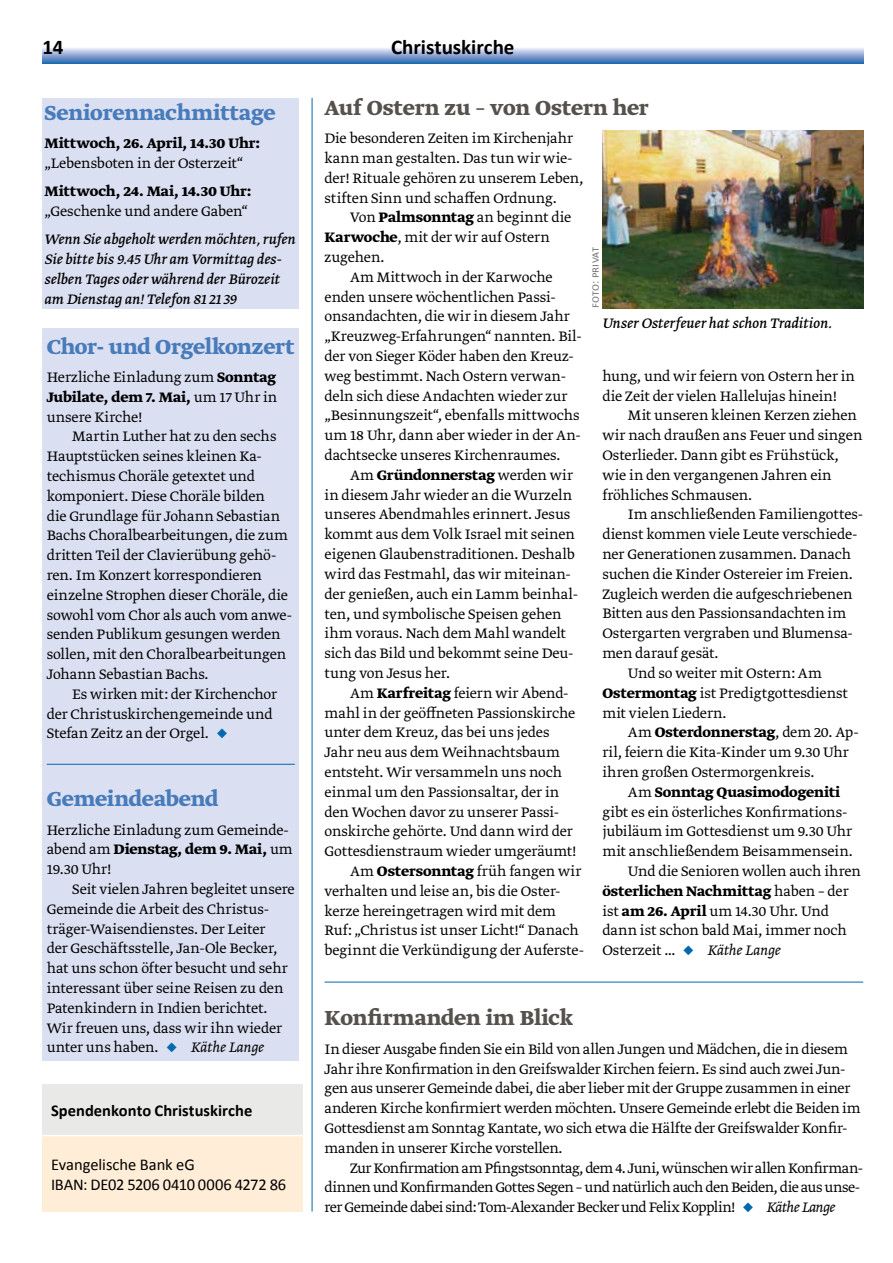
<style>
.page{position:relative;width:893px;height:1263px;background:#fff}
.page>*{position:absolute;margin:0;border:0;box-sizing:border-box;transform-origin:0 0}
.t1{font:700 24px "Greta Text Std";letter-spacing:-.005em;color:#477bba}
.t2{font:700 24px "Greta Text Std";letter-spacing:-.005em;color:#55524e}
.t3{font:700 21px "Calibri";color:#000}
.t4{font:16.5px/19.8px "Calibri";letter-spacing:-.005em;color:#000}
.t5{font:700 16.5px "Calibri";color:#000}
.t6{font:300 16.2px/19.8px "Greta Text Std";letter-spacing:-.005em;color:#000}
.t7{font:300 16.2px/19.8px "Greta Text Std";letter-spacing:-.03em;color:#000}
.t8{font:italic 16.2px/19.8px "Greta Text Std";color:#000}
.t9{font:700 16.2px "Greta Text Std";letter-spacing:-.01em;color:#000}
.t10{font:12px "Calibri";letter-spacing:.01em;color:#7f7c7a}
.s1{font-weight:700}
.s2{color:#0068ae}
.s3{font-style:italic}
.s4{font-weight:300}
</style>
<div class="page">
<svg style="left:43px;top:48px;width:820px;height:16px;background:#85a4d1"></svg>
<div style="left:43px;top:98px;width:256px;height:210px;background:#dadff1"></div>
<div style="left:43px;top:328px;width:256px;height:733px;background:#dadff1"></div>
<hr style="left:312px;top:98px;width:1px;height:1113px;background:#0068ae">
<div style="left:43px;top:1084px;width:260px;height:51px;background:#e9e9e8"></div>
<div style="left:43px;top:1135px;width:260px;height:77px;background:#ffedd7"></div>
<hr style="left:43px;top:1135px;width:260px;height:1px;background:#fff">
<img style="left:602px;top:130px;width:261px;height:178px">
<hr style="left:325px;top:982px;width:538px;height:1px;background:#0068ae">
<hr style="left:47px;top:764px;width:248px;height:1px;background:#0068ae">
<p class="t3" style="left:43px;top:34px;width:23px">14</p>
<p class="t3" style="left:391px;top:34px;width:125px">Christuskirche</p>
<h1 class="t1" style="left:45px;top:98px;width:232px">Seniorennachmittage</h1>
<p class="t9" style="left:45px;top:134px;width:217px">Mittwoch, 26. April, 14.30 Uhr:</p>
<p class="t6" style="left:45px;top:154px;width:200px">„Lebensboten in der Osterzeit“</p>
<p class="t9" style="left:45px;top:182px;width:208px">Mittwoch, 24. Mai, 14.30 Uhr:</p>
<p class="t6" style="left:45px;top:202px;width:205px">„Geschenke und andere Gaben“</p>
<p class="t8" style="left:45px;top:230px;width:253px">Wenn Sie abgeholt werden möchten, rufen Sie bitte bis 9.45 Uhr am Vormittag des&shy;selben Tages oder während der Bürozeit am Dienstag an! Telefon 81 21 39</p>
<h1 class="t1" style="left:47px;top:332px;width:250px">Chor- und Orgelkonzert</h1>
<p class="t6" style="left:47px;top:368px;width:232px;text-align:justify">Herzliche Einladung zum <span class="s1">Sonntag Jubilate, dem 7. Mai,</span> um 17 Uhr in unsere Kirche!</p>
<p class="t6" style="left:47px;top:427px;width:247px;text-indent:26px">Martin Luther hat zu den sechs Hauptstücken seines kleinen Ka&shy;techismus Choräle getextet und komponiert. Diese Choräle bilden<br>die Grundlage für Johann Sebastian Bachs Choralbearbeitungen, die zum dritten Teil der Clavierübung gehö&shy;ren. Im Konzert korrespondieren einzelne Strophen dieser Choräle, die sowohl vom Chor als auch vom anwe&shy;senden Publikum gesungen werden sollen, mit den Choralbearbeitungen Johann Sebastian Bachs.</p>
<p class="t6" style="left:47px;top:685px;width:232px;text-indent:26px">Es wirken mit: der Kirchenchor der Christuskirchengemeinde und<br>Stefan Zeitz an der Orgel. <span class="s2">◆</span></p>
<h1 class="t1" style="left:47px;top:785px;width:173px">Gemeindeabend</h1>
<p class="t6" style="left:47px;top:821px;width:247px">Herzliche Einladung zum Gemeinde&shy;abend am <span class="s1">Dienstag, dem 9. Mai,</span> um<br>19.30 Uhr!</p>
<p class="t6" style="left:47px;top:880px;width:250px;text-indent:26px">Seit vielen Jahren begleitet unsere Gemeinde die Arbeit des Christus&shy;träger-Waisendienstes. Der Leiter<br>der Geschäftsstelle, Jan-Ole Becker, hat uns schon öfter besucht und sehr interessant über seine Reisen zu den Patenkindern in Indien berichtet.<br>Wir freuen uns, dass wir ihn wieder unter uns haben. <span class="s2">◆</span> <span class="s3">Käthe Lange</span></p>
<p class="t5" style="left:51px;top:1100px;width:203px">Spendenkonto Christuskirche</p>
<p class="t4" style="left:51px;top:1154px;width:237px">Evangelische Bank eG<br>IBAN: DE02 5206 0410 0006 4272 86</p>
<h1 class="t2" style="left:325px;top:94px;width:326px">Auf Ostern zu – von Ostern her</h1>
<p class="t6" style="left:325px;top:129px;width:260px">Die besonderen Zeiten im Kirchenjahr kann man gestalten. Das tun wir wie&shy;der! Rituale gehören zu unserem Leben, stiften Sinn und schaffen Ordnung.</p>
<p class="t6" style="left:325px;top:209px;width:248px;text-indent:26px">Von <span class="s1">Palmsonntag</span> an beginnt die<br><span class="s1">Karwoche</span>, mit der wir auf Ostern zugehen.</p>
<p class="t6" style="left:325px;top:268px;width:259px;text-indent:26px">Am Mittwoch in der Karwoche enden unsere wöchentlichen Passi&shy;onsandachten, die wir in diesem Jahr „Kreuzweg-Erfahrungen“ nannten. Bil&shy;der von Sieger Köder haben den Kreuz&shy;weg bestimmt. Nach Ostern verwan&shy;deln sich diese Andachten wieder zur „Besinnungszeit“, ebenfalls mittwochs um 18 Uhr, dann aber wieder in der An&shy;dachtsecke unseres Kirchenraumes.</p>
<p class="t6" style="left:325px;top:466px;width:255px;text-indent:26px">Am <span class="s1">Gründonnerstag</span> werden wir in diesem Jahr wieder an die Wurzeln unseres Abendmahles erinnert. Jesus kommt aus dem Volk Israel mit seinen eigenen Glaubenstraditionen. Deshalb wird das Festmahl, das wir miteinan&shy;der genießen, auch ein Lamm beinhal&shy;ten, und symbolische Speisen gehen ihm voraus. Nach dem Mahl wandelt sich das Bild und bekommt seine Deu&shy;tung von Jesus her.</p>
<p class="t6" style="left:350px;top:684px;width:220px">Am <span class="s1">Karfreitag</span> feiern wir Abend-</p>
<p class="t6" style="left:325px;top:704px;width:252px">mahl in der geöffneten Passionskirche</p>
<p class="t6" style="left:325px;top:723px;width:226px">unter dem Kreuz, das bei uns jedes</p>
<p class="t6" style="left:325px;top:743px;width:237px">Jahr neu aus dem Weihnachtsbaum</p>
<p class="t6" style="left:325px;top:763px;width:239px">entsteht. Wir versammeln uns noch</p>
<p class="t6" style="left:325px;top:783px;width:236px">einmal um den Passionsaltar, der in</p>
<p class="t6" style="left:325px;top:803px;width:236px">den Wochen davor zu unserer Passi-</p>
<p class="t6" style="left:325px;top:822px;width:250px">onskirche gehörte. Und dann wird der</p>
<p class="t6" style="left:325px;top:842px;width:254px">Gottesdienstraum wieder umgeräumt!</p>
<p class="t6" style="left:350px;top:862px;width:233px">Am <span class="s1">Ostersonntag</span> früh fangen wir</p>
<p class="t6" style="left:325px;top:882px;width:237px">verhalten und leise an, bis die Oster-</p>
<p class="t6" style="left:325px;top:902px;width:233px">kerze hereingetragen wird mit dem</p>
<p class="t6" style="left:325px;top:921px;width:256px">Ruf: „Christus ist unser Licht!“ Danach</p>
<p class="t6" style="left:325px;top:941px;width:261px">beginnt die Verkündigung der Auferste-</p>
<p class="t10" style="left:587px;top:308px;width:63px;rotate:-90deg">foto: privat</p>
<p class="t8" style="left:602px;top:315px;width:231px">Unser Osterfeuer hat schon Tradition.</p>
<p class="t6" style="left:602px;top:367px;width:254px">hung, und wir feiern von Ostern her in die Zeit der vielen Hallelujas hinein!</p>
<p class="t6" style="left:602px;top:407px;width:261px;text-indent:26px">Mit unseren kleinen Kerzen ziehen wir nach draußen ans Feuer und singen Osterlieder. Dann gibt es Frühstück, wie in den vergangenen Jahren ein fröhliches Schmausen.</p>
<p class="t6" style="left:628px;top:505px;width:237px">Im anschließenden Familiengottes-</p>
<p class="t6" style="left:602px;top:525px;width:257px">dienst kommen viele Leute verschiede-</p>
<p class="t6" style="left:602px;top:545px;width:250px">ner Generationen zusammen. Danach</p>
<p class="t6" style="left:602px;top:565px;width:252px">suchen die Kinder Ostereier im Freien.</p>
<p class="t6" style="left:602px;top:585px;width:252px">Zugleich werden die aufgeschriebenen</p>
<p class="t6" style="left:602px;top:605px;width:245px">Bitten aus den Passionsandachten im</p>
<p class="t6" style="left:602px;top:624px;width:252px">Ostergarten vergraben und Blumensa-</p>
<p class="t6" style="left:602px;top:644px;width:118px">men darauf gesät.</p>
<p class="t6" style="left:628px;top:664px;width:195px">Und so weiter mit Ostern: Am</p>
<p class="t6" style="left:602px;top:684px;width:247px"><span class="s1">Ostermontag</span> ist Predigtgottesdienst</p>
<p class="t6" style="left:602px;top:704px;width:126px">mit vielen Liedern.</p>
<p class="t9" style="left:628px;top:723px;width:232px"><span class="s4">Am</span> Osterdonnerstag<span class="s4">, dem 20. Ap-</span></p>
<p class="t6" style="left:602px;top:743px;width:248px">ril, feiern die Kita-Kinder um 9.30 Uhr</p>
<p class="t6" style="left:602px;top:763px;width:213px">ihren großen Ostermorgenkreis.</p>
<p class="t9" style="left:628px;top:782px;width:214px"><span class="s4">Am</span> Sonntag Quasimodogeniti</p>
<p class="t6" style="left:602px;top:803px;width:247px">gibt es ein österliches Konfirmations-</p>
<p class="t6" style="left:602px;top:822px;width:251px">jubiläum im Gottesdienst um 9.30 Uhr</p>
<p class="t6" style="left:602px;top:842px;width:252px">mit anschließendem Beisammensein.</p>
<p class="t6" style="left:628px;top:862px;width:235px">Und die Senioren wollen auch ihren</p>
<p class="t9" style="left:602px;top:881px;width:248px">österlichen Nachmittag <span class="s4">haben – der</span></p>
<p class="t6" style="left:602px;top:902px;width:228px">ist <span class="s1">am 26. April</span> um 14.30 Uhr. Und</p>
<p class="t6" style="left:602px;top:921px;width:246px">dann ist schon bald Mai, immer noch</p>
<p class="t6" style="left:602px;top:941px;width:180px">Osterzeit … <span class="s2">◆</span> <span class="s3">Käthe Lange</span></p>
<h1 class="t2" style="left:325px;top:1004px;width:250px">Konfirmanden im Blick</h1>
<p class="t6" style="left:325px;top:1040px;width:538px">In dieser Ausgabe finden Sie ein Bild von allen Jungen und Mädchen, die in diesem Jahr ihre Konfirmation in den Greifswalder Kirchen feiern. Es sind auch zwei Jun&shy;gen aus unserer Gemeinde dabei, die aber lieber mit der Gruppe zusammen in einer anderen Kirche konfirmiert werden möchten. Unsere Gemeinde erlebt die Beiden im Gottesdienst am Sonntag Kantate, wo sich etwa die Hälfte der Greifswalder Konfir&shy;manden in unserer Kirche vorstellen.</p>
<p class="t7" style="left:325px;top:1158px;width:540px;text-indent:26px">Zur Konfirmation am Pfingstsonntag, dem 4. Juni, wünschen wir allen Konfirman&shy;dinnen und Konfirmanden Gottes Segen – und natürlich auch den Beiden, die aus unse&shy;rer Gemeinde dabei sind: Tom-Alexander Becker und Felix Kopplin! <span class="s2">◆</span> <span class="s3">Käthe Lange</span></p>
</div>
